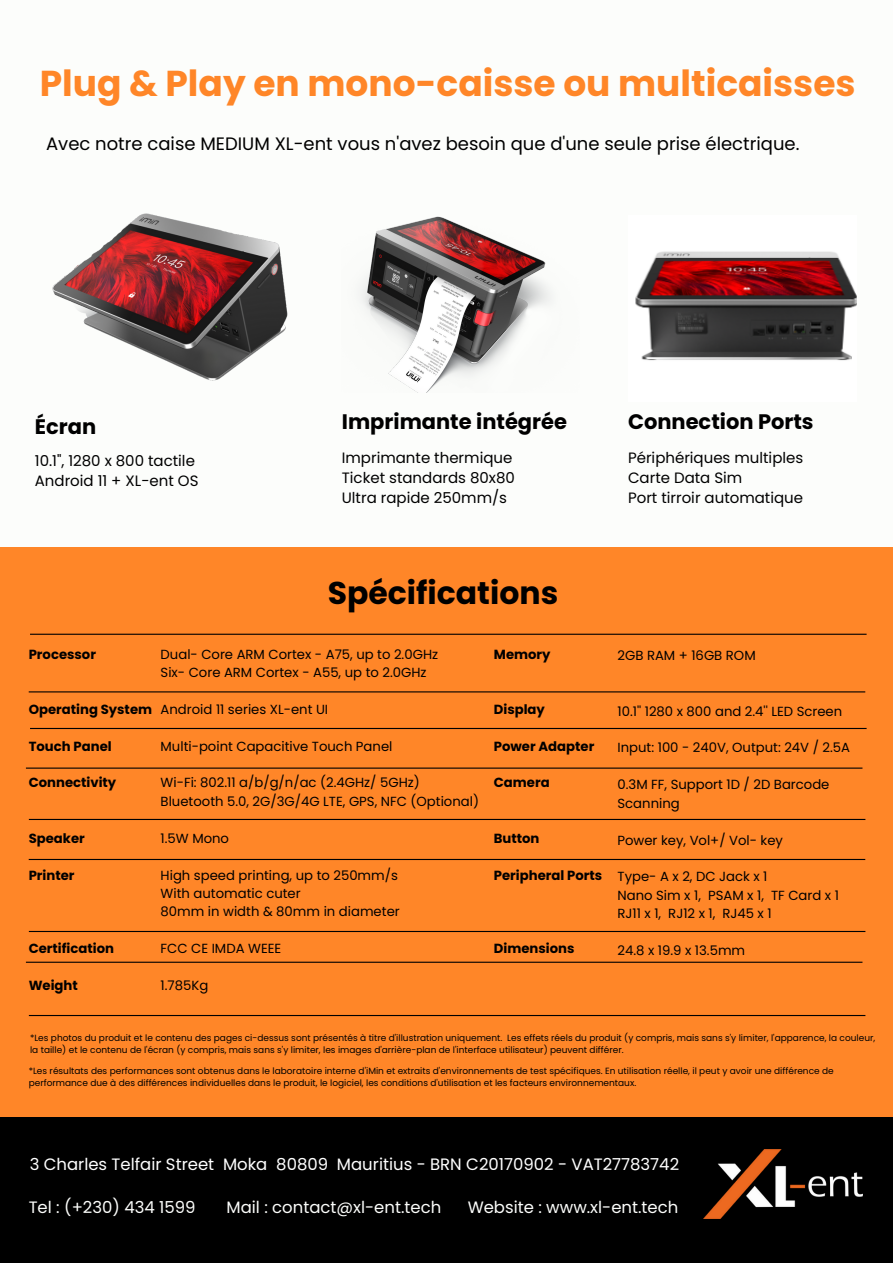
<style>
.page{position:relative;width:893px;height:1264px;background:#fff}
.page>*{position:absolute;margin:0;border:0;box-sizing:border-box;transform-origin:0 0}
.t1{font:700 36px "Poppins";color:#ff8628}
.t2{font:700 31.5px "Poppins";color:#000}
.t3{font:700 21px "Poppins";color:#000}
.t4{font:18px "Poppins";color:#000}
.t5{font:16.5px "Poppins";color:#fff}
.t6{font:16.5px "Poppins";color:#fcfdfb}
.t7{font:15px "Poppins";color:#000}
.t8{font:13.2px "Poppins";color:#000}
.t9{font:700 13.2px "Poppins";color:#000}
.t10{font:9px/12px "Poppins";color:#000}
</style>
<div class="page">
<div style="left:0;top:0;width:892px;height:1262px;background:#ff8628"></div>
<div style="left:0;top:0;width:892px;height:547px;background:#fcfdfb"></div>
<img style="left:635px;top:251px;width:221px;height:110px">
<img style="left:361px;top:216px;width:189px;height:176px">
<img style="left:52px;top:213px;width:236px;height:168px">
<div style="left:0;top:1117px;width:892px;height:145px;background:#000"></div>
<img style="left:704px;top:1149px;width:158px;height:68px">
<hr style="left:29px;top:691px;width:836px;height:1px;background:#000">
<hr style="left:30px;top:633px;width:836px;height:1px;background:#000">
<hr style="left:30px;top:728px;width:836px;height:1px;background:#000">
<hr style="left:29px;top:858px;width:836px;height:2px;background:#000">
<hr style="left:29px;top:818px;width:836px;height:2px;background:#000">
<hr style="left:26px;top:767px;width:836px;height:1px;background:#000">
<hr style="left:29px;top:930px;width:836px;height:2px;background:#000">
<hr style="left:29px;top:1014px;width:836px;height:2px;background:#000">
<hr style="left:26px;top:961px;width:836px;height:1px;background:#000">
<p class="t1" style="left:40px;top:58px;width:817px">Plug &amp; Play en mono-caisse ou multicaisses</p>
<p class="t4" style="left:46px;top:131px;width:754px">Avec notre caise MEDIUM XL-ent vous n'avez besoin que d'une seule prise électrique.</p>
<p class="t3" style="left:35px;top:411px;width:63px">Écran</p>
<p class="t3" style="left:342px;top:407px;width:227px">Imprimante intégrée</p>
<p class="t3" style="left:628px;top:407px;width:187px">Connection Ports</p>
<p class="t7" style="left:35px;top:470px;width:165px">Android 11 + XL-ent OS</p>
<p class="t7" style="left:628px;top:447px;width:177px">Périphériques multiples</p>
<p class="t7" style="left:628px;top:467px;width:116px">Carte Data Sim</p>
<p class="t7" style="left:628px;top:487px;width:176px">Port tirroir automatique</p>
<p class="t7" style="left:35px;top:450px;width:161px">10.1", 1280 x 800 tactile</p>
<p class="t7" style="left:342px;top:447px;width:172px">Imprimante thermique</p>
<p class="t7" style="left:342px;top:467px;width:175px">Ticket standards 80x80</p>
<p class="t7" style="left:342px;top:487px;width:167px">Ultra rapide 250mm/s</p>
<p class="t2" style="left:328px;top:571px;width:232px">Spécifications</p>
<p class="t9" style="left:29px;top:644px;width:69px">Processor</p>
<p class="t9" style="left:29px;top:700px;width:125px">Operating System</p>
<p class="t9" style="left:29px;top:736px;width:84px">Touch Panel</p>
<p class="t9" style="left:29px;top:773px;width:89px">Connectivity</p>
<p class="t9" style="left:29px;top:828px;width:58px">Speaker</p>
<p class="t9" style="left:29px;top:865px;width:47px">Printer</p>
<p class="t9" style="left:29px;top:939px;width:87px">Certification</p>
<p class="t9" style="left:29px;top:976px;width:51px">Weight</p>
<p class="t8" style="left:161px;top:644px;width:279px">Dual- Core ARM Cortex - A75, up to 2.0GHz</p>
<p class="t8" style="left:161px;top:663px;width:267px">Six- Core ARM Cortex - A55, up to 2.0GHz</p>
<p class="t8" style="left:161px;top:700px;width:169px">Android 11 series XL-ent UI</p>
<p class="t8" style="left:161px;top:736px;width:233px">Multi-point Capacitive Touch Panel</p>
<p class="t8" style="left:161px;top:773px;width:261px">Wi-Fi: 802.11 a/b/g/n/ac (2.4GHz/ 5GHz)</p>
<p class="t8" style="left:161px;top:792px;width:320px">Bluetooth 5.0, 2G/3G/4G LTE, GPS, NFC (Optional)</p>
<p class="t8" style="left:161px;top:828px;width:70px">1.5W Mono</p>
<p class="t8" style="left:161px;top:865px;width:239px">High speed printing, up to 250mm/s</p>
<p class="t8" style="left:161px;top:884px;width:142px">With automatic cuter</p>
<p class="t8" style="left:161px;top:902px;width:241px">80mm in width &amp; 80mm in diameter</p>
<p class="t8" style="left:161px;top:939px;width:122px">FCC CE IMDA WEEE</p>
<p class="t8" style="left:161px;top:976px;width:49px">1.785Kg</p>
<p class="t9" style="left:494px;top:644px;width:58px">Memory</p>
<p class="t9" style="left:494px;top:700px;width:53px">Display</p>
<p class="t9" style="left:494px;top:736px;width:102px">Power Adapter</p>
<p class="t9" style="left:494px;top:773px;width:57px">Camera</p>
<p class="t9" style="left:494px;top:828px;width:47px">Button</p>
<p class="t9" style="left:494px;top:865px;width:110px">Peripheral Ports</p>
<p class="t9" style="left:494px;top:939px;width:82px">Dimensions</p>
<p class="t8" style="left:617px;top:646px;width:140px">2GB RAM + 16GB ROM</p>
<p class="t8" style="left:617px;top:701px;width:226px">10.1'' 1280 x 800 and 2.4'' LED Screen</p>
<p class="t8" style="left:617px;top:738px;width:234px">Input: 100 - 240V, Output: 24V / 2.5A</p>
<p class="t8" style="left:617px;top:775px;width:213px">0.3M FF, Support 1D / 2D Barcode</p>
<p class="t8" style="left:617px;top:793px;width:64px">Scanning</p>
<p class="t8" style="left:617px;top:830px;width:167px">Power key, Vol+/ Vol- key</p>
<p class="t8" style="left:617px;top:867px;width:151px">Type- A x 2, DC Jack x 1</p>
<p class="t8" style="left:617px;top:885px;width:223px">Nano Sim x 1, PSAM x 1, TF Card x 1</p>
<p class="t8" style="left:617px;top:904px;width:156px">RJ11 x 1, RJ12 x 1, RJ45 x 1</p>
<p class="t8" style="left:617px;top:941px;width:129px">24.8 x 19.9 x 13.5mm</p>
<p class="t10" style="left:30px;top:1032px;width:846px">*Les photos du produit et le contenu des pages ci-dessus sont présentés à titre d'illustration uniquement. Les effets réels du produit (y compris, mais sans s'y limiter, l'apparence, la couleur, la taille) et le contenu de l'écran (y compris, mais sans s'y limiter, les images d'arrière-plan de l'interface utilisateur) peuvent différer.</p>
<p class="t10" style="left:29px;top:1064px;width:806px">*Les résultats des performances sont obtenus dans le laboratoire interne d'iMin et extraits d'environnements de test spécifiques. En utilisation réelle, il peut y avoir une différence de performance due à des différences individuelles dans le produit, le logiciel, les conditions d'utilisation et les facteurs environnementaux.</p>
<p class="t5" style="left:30px;top:1153px;width:651px">3 Charles Telfair Street Moka 80809 Mauritius - BRN C20170902 - VAT27783742</p>
<p class="t6" style="left:29px;top:1195px;width:168px">Tel : (+230) 434 1599</p>
<p class="t6" style="left:226px;top:1195px;width:216px">Mail : contact@xl-ent.tech</p>
<p class="t6" style="left:467px;top:1195px;width:212px">Website : www.xl-ent.tech</p>
</div>
